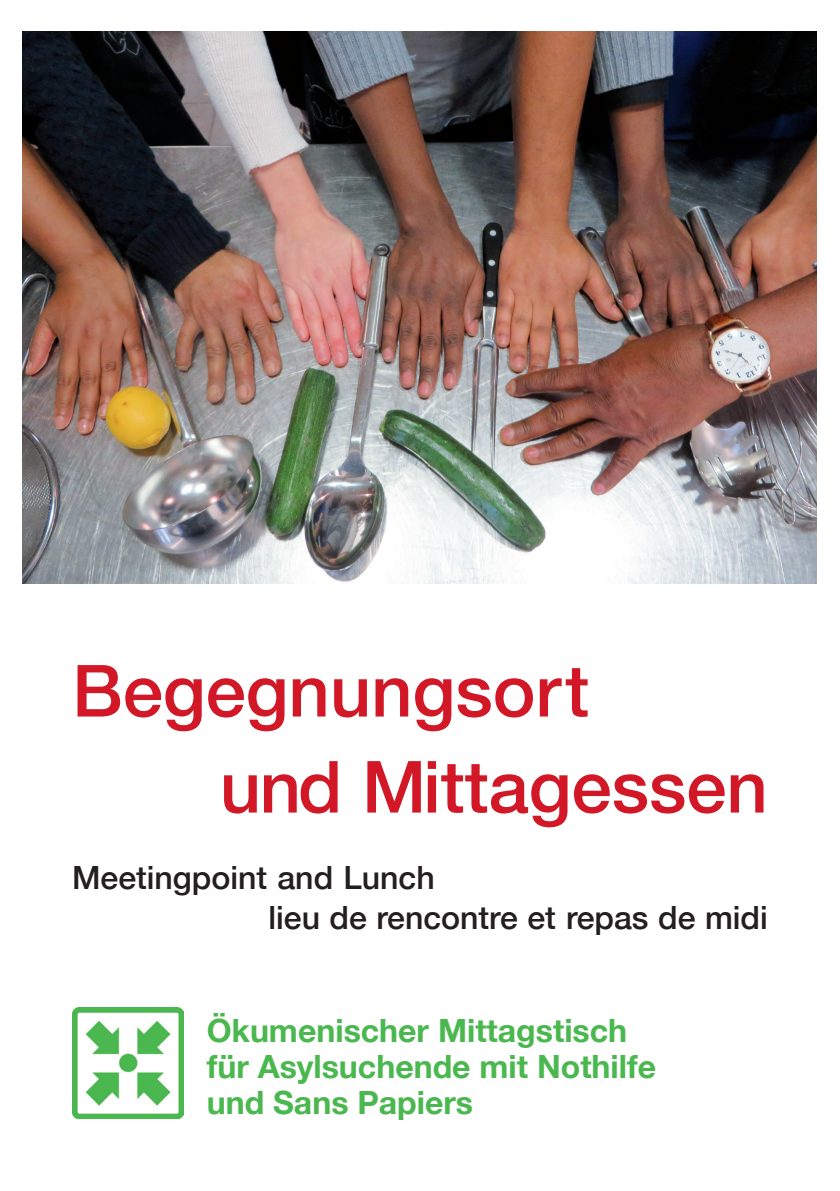
<style>
.page{position:relative;width:840px;height:1191px;background:#fff}
.page>*{position:absolute;margin:0;border:0;box-sizing:border-box;transform-origin:0 0}
.t1{font:500 72px "Helvetica Neue";color:#d21727}
.t2{font:700 32px "Helvetica Neue";color:#4ab84f}
.t3{font:500 32px "Helvetica Neue";color:#231f20}
</style>
<div class="page">
<img style="left:23px;top:31px;width:792px;height:552px">
<img style="left:72px;top:1007px;width:112px;height:112px">
<p class="t1" style="left:72px;top:633px;width:518px">Begegnungsort</p>
<p class="t1" style="left:219px;top:729px;width:549px">und Mittagessen</p>
<p class="t3" style="left:72px;top:851px;width:364px">Meetingpoint and Lunch</p>
<p class="t3" style="left:268px;top:891px;width:500px">lieu de rencontre et repas de midi</p>
<p class="t2" style="left:206px;top:1005px;width:422px">Ökumenischer Mittagstisch</p>
<p class="t2" style="left:206px;top:1041px;width:451px">für Asylsuchende mit Nothilfe</p>
<p class="t2" style="left:206px;top:1077px;width:268px">und Sans Papiers</p>
</div>
